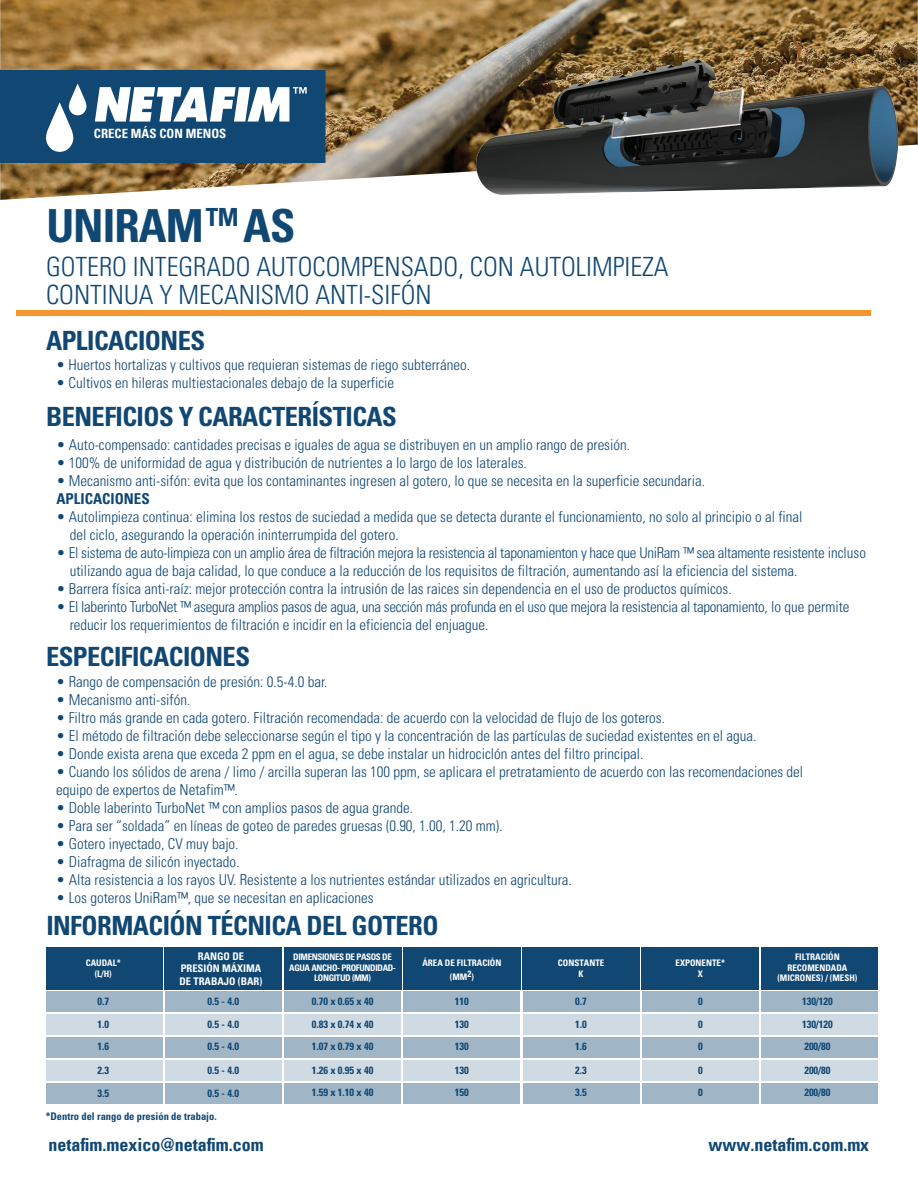
<style>
.page{position:relative;width:918px;height:1188px;background:#fff}
.page>*{position:absolute;margin:0;border:0;box-sizing:border-box;transform-origin:0 0}
.t1{font:700 condensed 45.6px "Univers LT Std";letter-spacing:-.02em;color:#104773}
.t2{font:700 condensed 26.55px "Univers LT Std";letter-spacing:-.02em;color:#104773}
.t3{font:300 condensed 26.55px/28.8px "Univers LT Std";color:#104773}
.t4{font:700 condensed 18px "Univers";color:#104773}
.t5{font:300 condensed 15px/18px "Univers";color:#104774}
.t6{font:300 condensed 15px/18px "Univers";letter-spacing:-.02em;color:#104774}
.t7{font:700 condensed 15px "Univers";color:#104774}
.t8{font:700 condensed 12.75px "Univers";color:#fff}
.t9{font:700 condensed 10.5px/21.3px "Univers LT Std";color:#104773}
.t10{font:700 condensed 10.5px/12.6px "Univers LT Std";color:#fff;text-align:center}
.t11{font:700 condensed 9px/10.8px "Univers LT Std";color:#fff;text-align:center}
.t12{font:700 condensed 9px/10.8px "Univers LT Std";letter-spacing:-.04em;color:#fff;text-align:center}
</style>
<div class="page">
<img style="left:0;top:0;width:918px;height:200px">
<svg style="left:0;top:70px;width:325px;height:93px"></svg>
<div style="left:16px;top:310px;width:855px;height:6px;background:#f5962f"></div>
<img style="left:477px;top:60px;width:421px;height:135px">
<div style="left:761px;top:947px;width:117px;height:42px;background:#104773"></div>
<div style="left:46px;top:947px;width:117px;height:42px;background:#104773"></div>
<div style="left:642px;top:947px;width:117px;height:42px;background:#104773"></div>
<div style="left:522px;top:947px;width:118px;height:42px;background:#104773"></div>
<div style="left:403px;top:947px;width:117px;height:42px;background:#104773"></div>
<div style="left:284px;top:947px;width:117px;height:42px;background:#104773"></div>
<div style="left:165px;top:947px;width:117px;height:42px;background:#104773"></div>
<div style="left:46px;top:991px;width:117px;height:21px;background:#a0b6c7"></div>
<div style="left:46px;top:1014px;width:117px;height:21px;background:#d0dae3"></div>
<div style="left:46px;top:1037px;width:117px;height:21px;background:#a0b6c7"></div>
<div style="left:46px;top:1060px;width:117px;height:21px;background:#d0dae3"></div>
<div style="left:46px;top:1083px;width:117px;height:21px;background:#a0b6c7"></div>
<div style="left:165px;top:991px;width:117px;height:21px;background:#a0b6c7"></div>
<div style="left:165px;top:1014px;width:117px;height:21px;background:#d0dae3"></div>
<div style="left:165px;top:1037px;width:117px;height:21px;background:#a0b6c7"></div>
<div style="left:165px;top:1060px;width:117px;height:21px;background:#d0dae3"></div>
<div style="left:165px;top:1083px;width:117px;height:21px;background:#a0b6c7"></div>
<div style="left:284px;top:991px;width:117px;height:21px;background:#a0b6c7"></div>
<div style="left:284px;top:1014px;width:117px;height:21px;background:#d0dae3"></div>
<div style="left:284px;top:1037px;width:117px;height:21px;background:#a0b6c7"></div>
<div style="left:284px;top:1060px;width:117px;height:21px;background:#d0dae3"></div>
<div style="left:284px;top:1083px;width:117px;height:21px;background:#a0b6c7"></div>
<div style="left:403px;top:991px;width:117px;height:21px;background:#a0b6c7"></div>
<div style="left:403px;top:1014px;width:117px;height:21px;background:#d0dae3"></div>
<div style="left:403px;top:1037px;width:117px;height:21px;background:#a0b6c7"></div>
<div style="left:403px;top:1060px;width:117px;height:21px;background:#d0dae3"></div>
<div style="left:403px;top:1083px;width:117px;height:21px;background:#a0b6c7"></div>
<div style="left:523px;top:991px;width:117px;height:21px;background:#a0b6c7"></div>
<div style="left:523px;top:1014px;width:117px;height:21px;background:#d0dae3"></div>
<div style="left:523px;top:1037px;width:117px;height:21px;background:#a0b6c7"></div>
<div style="left:523px;top:1060px;width:117px;height:21px;background:#d0dae3"></div>
<div style="left:523px;top:1083px;width:117px;height:21px;background:#a0b6c7"></div>
<div style="left:642px;top:991px;width:117px;height:21px;background:#a0b6c7"></div>
<div style="left:642px;top:1014px;width:117px;height:21px;background:#d0dae3"></div>
<div style="left:642px;top:1037px;width:117px;height:21px;background:#a0b6c7"></div>
<div style="left:642px;top:1060px;width:117px;height:21px;background:#d0dae3"></div>
<div style="left:642px;top:1083px;width:117px;height:21px;background:#a0b6c7"></div>
<div style="left:761px;top:991px;width:117px;height:21px;background:#a0b6c7"></div>
<div style="left:761px;top:1014px;width:117px;height:21px;background:#d0dae3"></div>
<div style="left:761px;top:1037px;width:117px;height:21px;background:#a0b6c7"></div>
<div style="left:761px;top:1060px;width:117px;height:21px;background:#d0dae3"></div>
<div style="left:761px;top:1083px;width:117px;height:21px;background:#a0b6c7"></div>
<p class="t8" style="left:94px;top:126px;width:134px">CRECE MÁS CON MENOS</p>
<h1 class="t1" style="left:46px;top:198px;width:251px">UNIRAM<sup>TM</sup> AS</h1>
<h2 class="t3" style="left:46px;top:252px;width:624px">GOTERO INTEGRADO AUTOCOMPENSADO, CON AUTOLIMPIEZA<br>CONTINUA Y MECANISMO ANTI-SIFÓN</h2>
<h2 class="t2" style="left:46px;top:324px;width:161px">APLICACIONES</h2>
<p class="t5" style="left:56px;top:356px;width:415px">• Huertos hortalizas y cultivos que requieran sistemas de riego subterráneo.</p>
<p class="t5" style="left:56px;top:374px;width:340px">• Cultivos en hileras multiestacionales debajo de la superficie</p>
<h2 class="t2" style="left:46px;top:400px;width:352px">BENEFICIOS Y CARACTERÍSTICAS</h2>
<p class="t5" style="left:56px;top:436px;width:575px">• Auto-compensado: cantidades precisas e iguales de agua se distribuyen en un amplio rango de presión.</p>
<p class="t5" style="left:56px;top:454px;width:472px">• 100% de uniformidad de agua y distribución de nutrientes a lo largo de los laterales.</p>
<p class="t5" style="left:56px;top:472px;width:650px">• Mecanismo anti-sifón: evita que los contaminantes ingresen al gotero, lo que se necesita en la superficie secundaria.</p>
<p class="t7" style="left:56px;top:490px;width:95px">APLICACIONES</p>
<p class="t5" style="left:70px;top:508px;width:734px;text-indent:-13px">• Autolimpieza continua: elimina los restos de suciedad a medida que se detecta durante el funcionamiento, no solo al principio o al final del ciclo, asegurando la operación ininterrumpida del gotero.</p>
<p class="t5" style="left:70px;top:544px;width:798px;text-indent:-13px">• El sistema de auto-limpieza con un amplio área de filtración mejora la resistencia al taponamienton y hace que UniRam ™ sea altamente resistente incluso utilizando agua de baja calidad, lo que conduce a la reducción de los requisitos de filtración, aumentando así la eficiencia del sistema.</p>
<p class="t5" style="left:56px;top:580px;width:677px">• Barrera física anti-raíz: mejor protección contra la intrusión de las raices sin dependencia en el uso de productos químicos.</p>
<p class="t6" style="left:70px;top:598px;width:781px;text-indent:-13px">• El laberinto TurboNet ™ asegura amplios pasos de agua, una sección más profunda en el uso que mejora la resistencia al taponamiento, lo que permite reducir los requerimientos de filtración e incidir en la eficiencia del enjuague.</p>
<h2 class="t2" style="left:46px;top:641px;width:206px">ESPECIFICACIONES</h2>
<p class="t5" style="left:56px;top:673px;width:273px">• Rango de compensación de presión: 0.5-4.0 bar.</p>
<p class="t5" style="left:56px;top:691px;width:136px">• Mecanismo anti-sifón.</p>
<p class="t5" style="left:56px;top:709px;width:610px">• Filtro más grande en cada gotero. Filtración recomendada: de acuerdo con la velocidad de flujo de los goteros.</p>
<p class="t5" style="left:56px;top:727px;width:702px">• El método de filtración debe seleccionarse según el tipo y la concentración de las partículas de suciedad existentes en el agua.</p>
<p class="t5" style="left:56px;top:745px;width:589px">• Donde exista arena que exceda 2 ppm en el agua, se debe instalar un hidrociclón antes del filtro principal.</p>
<p class="t5" style="left:56px;top:763px;width:748px">• Cuando los sólidos de arena / limo / arcilla superan las 100 ppm, se aplicara el pretratamiento de acuerdo con las recomendaciones del equipo de expertos de Netafim™.</p>
<p class="t5" style="left:56px;top:799px;width:358px">• Doble laberinto TurboNet ™ con amplios pasos de agua grande.</p>
<p class="t5" style="left:56px;top:817px;width:448px">• Para ser “soldada” en líneas de goteo de paredes gruesas (0.90, 1.00, 1.20 mm).</p>
<p class="t5" style="left:56px;top:835px;width:184px">• Gotero inyectado, CV muy bajo.</p>
<p class="t5" style="left:56px;top:853px;width:185px">• Diafragma de silicón inyectado.</p>
<p class="t5" style="left:56px;top:871px;width:517px">• Alta resistencia a los rayos UV. Resistente a los nutrientes estándar utilizados en agricultura.</p>
<p class="t5" style="left:56px;top:889px;width:319px">• Los goteros UniRam™, que se necesitan en aplicaciones</p>
<h2 class="t2" style="left:46px;top:910px;width:394px">INFORMACIÓN TÉCNICA DEL GOTERO</h2>
<p class="t11" style="left:86px;top:957px;width:36px">CAUDAL* (L/H)</p>
<p class="t9" style="left:97px;top:991px;width:13px">0.7</p>
<p class="t9" style="left:97px;top:1014px;width:13px">1.0<br>1.6</p>
<p class="t9" style="left:97px;top:1058px;width:13px;line-height:23px">2.3<br>3.5</p>
<p class="t10" style="left:180px;top:950px;width:84px">RANGO DE<br>PRESIÓN MÁXIMA<br>DE TRABAJO (BAR)</p>
<p class="t11" style="left:422px;top:956px;width:81px;line-height:13.8px">ÁREA DE FILTRACIÓN (MM2)</p>
<p class="t11" style="left:777px;top:951px;width:82px">FILTRACIÓN<br>RECOMENDADA (MICRONES) / (MESH)</p>
<p class="t12" style="left:289px;top:951px;width:108px">DIMENSIONES DE PASOS DE<br>AGUA ANCHO- PROFUNDIDAD-<br>LONGITUD (MM)</p>
<p class="t11" style="left:558px;top:957px;width:48px">CONSTANTE<br>K</p>
<p class="t11" style="left:676px;top:957px;width:51px">EXPONENTE*<br>X</p>
<p class="t9" style="left:802px;top:991px;width:32px">130/120</p>
<p class="t9" style="left:802px;top:1014px;width:32px">130/120<br>200/80</p>
<p class="t9" style="left:804px;top:1058px;width:28px;line-height:23px">200/80<br>200/80</p>
<p class="t9" style="left:698px;top:991px;width:6px">0</p>
<p class="t9" style="left:698px;top:1014px;width:6px">0<br>0</p>
<p class="t9" style="left:698px;top:1058px;width:6px;line-height:23px">0<br>0</p>
<p class="t9" style="left:575px;top:991px;width:13px">0.7</p>
<p class="t9" style="left:575px;top:1014px;width:13px">1.0<br>1.6</p>
<p class="t9" style="left:575px;top:1058px;width:13px;line-height:23px">2.3<br>3.5</p>
<p class="t9" style="left:455px;top:991px;width:15px">110</p>
<p class="t9" style="left:455px;top:1014px;width:15px">130<br>130</p>
<p class="t9" style="left:455px;top:1058px;width:15px;line-height:23px">130<br>150</p>
<p class="t9" style="left:312px;top:991px;width:63px">0.70 x 0.65 x 40</p>
<p class="t9" style="left:312px;top:1014px;width:63px">0.83 x 0.74 x 40<br>1.07 x 0.79 x 40</p>
<p class="t9" style="left:312px;top:1058px;width:63px;line-height:23px">1.26 x 0.95 x 40<br>1.59 x 1.10 x 40</p>
<p class="t9" style="left:208px;top:991px;width:33px">0.5 - 4.0</p>
<p class="t9" style="left:208px;top:1014px;width:33px">0.5 - 4.0<br>0.5 - 4.0</p>
<p class="t9" style="left:208px;top:1058px;width:33px;line-height:23px">0.5 - 4.0<br>0.5 - 4.0</p>
<p class="t9" style="left:46px;top:1106px;width:172px">*Dentro del rango de presión de trabajo.</p>
<p class="t4" style="left:48px;top:1133px;width:217px">netafim.mexico@netafim.com</p>
<p class="t4" style="left:708px;top:1133px;width:162px">www.netafim.com.mx</p>
</div>
